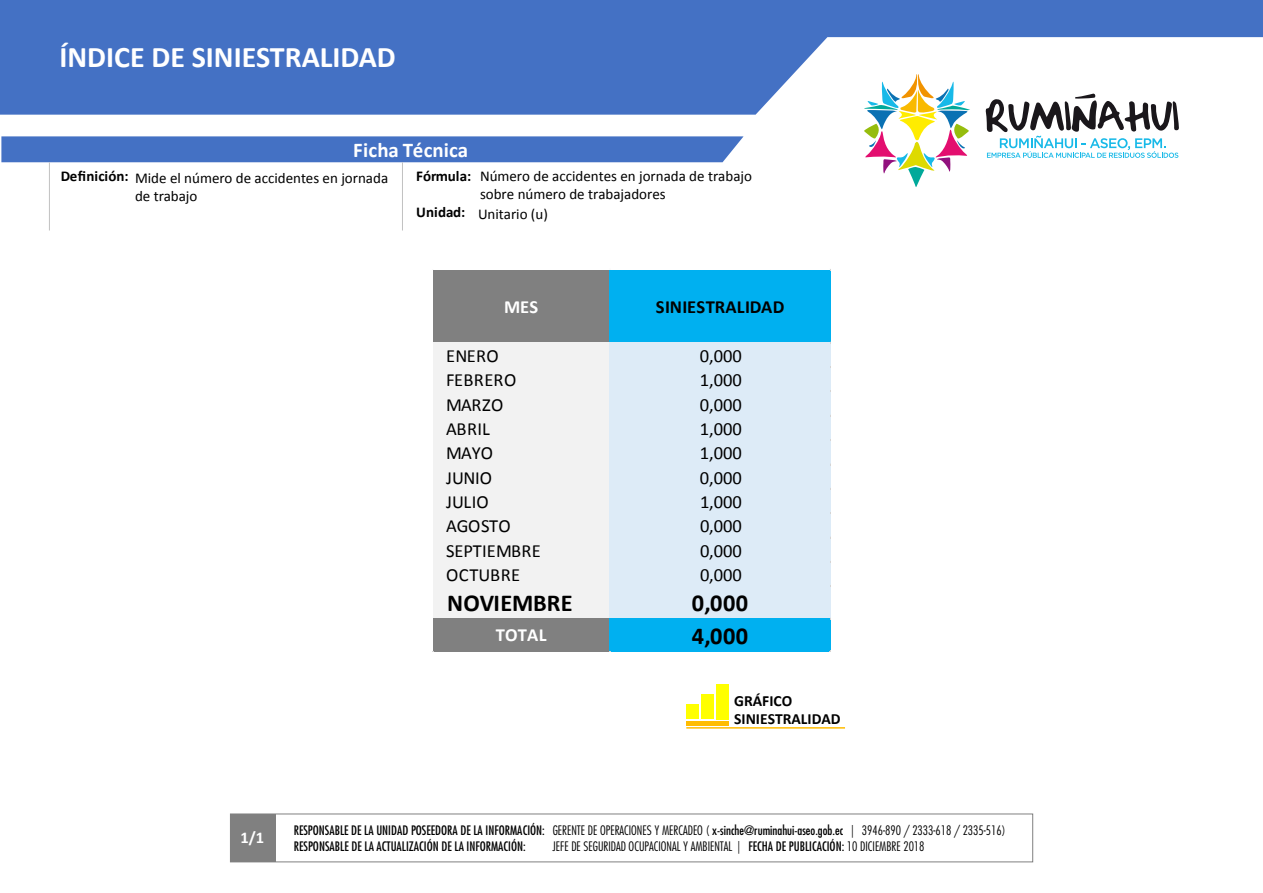
<style>
.page{position:relative;width:1263px;height:893px;background:#fff}
.page>*{position:absolute;margin:0;border:0;box-sizing:border-box;transform-origin:0 0}
.t1{font:700 30px "Calibri";color:#fff}
.t2{font:700 24.3px "Calibri";letter-spacing:.01em;color:#000}
.t3{font:700 21px "Calibri";color:#fff}
.t4{font:18.6px "Calibri";letter-spacing:-.005em;color:#000}
.t5{font:700 18.6px "Calibri";letter-spacing:.01em;color:#000}
.t6{font:700 18.6px "Calibri";letter-spacing:.01em;color:#fff}
.t7{font:18.6px "Calibri";letter-spacing:.015em;color:#000}
.t8{font:18.6px "Calibri";letter-spacing:.02em;color:#000}
.t9{font:700 16.5px "Calibri";color:#fff}
.t10{font:700 15.6px/18.6px "Calibri";color:#000}
.t11{font:15px/18px "Calibri";color:#000}
.t12{font:700 15px "Calibri";letter-spacing:-.005em;color:#000}
.t13{font:condensed 12.75px/16.5px "Futura Std";color:#000}
.t14{font:300 condensed 12.75px "Futura Std";color:#000}
.s1{font-weight:700}
.s2{font-weight:300}
.s3{font-weight:400}
</style>
<div class="page">
<svg style="left:0;top:0;width:1263px;height:115px;fill:#4471c4"></svg>
<div style="left:1px;top:136px;width:742px;height:26px;background:#4471c4"></div>
<hr style="left:402px;top:162px;width:1px;height:68px;background:#c1c1c1">
<hr style="left:49px;top:162px;width:1px;height:68px;background:#c1c1c1">
<div style="left:230px;top:814px;width:803px;height:48px;border:1px solid #808080"></div>
<div style="left:231px;top:814px;width:45px;height:48px;background:#808080"></div>
<div style="left:686px;top:705px;width:12px;height:14px;background:#ff0"></div>
<div style="left:701px;top:694px;width:12px;height:25px;background:#ff0"></div>
<div style="left:716px;top:684px;width:12px;height:35px;background:#ff0"></div>
<div style="left:686px;top:721px;width:42px;height:5px;background:#ffbc00"></div>
<hr style="left:686px;top:727px;width:159px;height:2px;background:#ffbc00">
<svg style="left:857px;top:72px;width:114px;height:115px"></svg>
<svg style="left:985px;top:93px;width:194px;height:65px"></svg>
<div style="left:433px;top:270px;width:178px;height:73px;background:#808080"></div>
<div style="left:609px;top:270px;width:222px;height:73px;background:#00b0f0"></div>
<div style="left:433px;top:342px;width:178px;height:277px;background:#f2f2f2"></div>
<div style="left:609px;top:342px;width:222px;height:277px;background:#ddebf7"></div>
<div style="left:433px;top:618px;width:178px;height:34px;background:#808080"></div>
<div style="left:609px;top:618px;width:222px;height:34px;background:#00b0f0"></div>
<h1 class="t1" style="left:59px;top:36px;width:338px">ÍNDICE DE SINIESTRALIDAD</h1>
<h3 class="t3" style="left:353px;top:135px;width:117px">Ficha Técnica</h3>
<p class="t12" style="left:61px;top:165px;width:69px">Definición:</p>
<p class="t12" style="left:416px;top:165px;width:57px">Fórmula:</p>
<p class="t11" style="left:416px;top:204px;width:133px"><span class="s1">Unidad:</span> Unitario (u)</p>
<p class="t11" style="left:135px;top:168px;width:255px">Mide el número de accidentes en jornada de trabajo</p>
<p class="t11" style="left:480px;top:166px;width:273px">Número de accidentes en jornada de trabajo sobre número de trabajadores</p>
<h3 class="t6" style="left:504px;top:294px;width:36px">MES</h3>
<h3 class="t5" style="left:656px;top:294px;width:130px">SINIESTRALIDAD</h3>
<h3 class="t4" style="left:446px;top:343px;width:54px">ENERO</h3>
<h3 class="t4" style="left:700px;top:343px;width:43px">0,000</h3>
<h3 class="t7" style="left:446px;top:367px;width:72px">FEBRERO</h3>
<h3 class="t4" style="left:700px;top:367px;width:43px">1,000</h3>
<h3 class="t4" style="left:446px;top:391px;width:59px">MARZO</h3>
<h3 class="t4" style="left:700px;top:391px;width:43px">0,000</h3>
<h3 class="t4" style="left:446px;top:416px;width:45px">ABRIL</h3>
<h3 class="t4" style="left:700px;top:416px;width:43px">1,000</h3>
<h3 class="t4" style="left:446px;top:440px;width:49px">MAYO</h3>
<h3 class="t4" style="left:700px;top:440px;width:43px">1,000</h3>
<h3 class="t4" style="left:446px;top:465px;width:47px">JUNIO</h3>
<h3 class="t4" style="left:700px;top:465px;width:43px">0,000</h3>
<h3 class="t4" style="left:446px;top:489px;width:44px">JULIO</h3>
<h3 class="t4" style="left:700px;top:489px;width:43px">1,000</h3>
<h3 class="t4" style="left:446px;top:513px;width:66px">AGOSTO</h3>
<h3 class="t4" style="left:700px;top:513px;width:43px">0,000</h3>
<h3 class="t4" style="left:446px;top:538px;width:96px">SEPTIEMBRE</h3>
<h3 class="t4" style="left:700px;top:538px;width:43px">0,000</h3>
<h3 class="t8" style="left:446px;top:562px;width:75px">OCTUBRE</h3>
<h3 class="t4" style="left:700px;top:562px;width:43px">0,000</h3>
<h2 class="t2" style="left:447px;top:586px;width:127px">NOVIEMBRE</h2>
<h2 class="t2" style="left:692px;top:586px;width:58px">0,000</h2>
<h3 class="t6" style="left:496px;top:622px;width:52px">TOTAL</h3>
<h2 class="t2" style="left:692px;top:618px;width:58px">4,000</h2>
<p class="t10" style="left:734px;top:691px;width:108px">GRÁFICO<br>SINIESTRALIDAD</p>
<p class="t9" style="left:240px;top:825px;width:25px">1/1</p>
<p class="t13" style="left:294px;top:822px;width:713px">RESPONSABLE DE LA UNIDAD POSEEDORA DE LA INFORMACIÓN: <span class="s2">GERENTE DE OPERACIONES Y MERCADEO (</span> x-sinche@ruminahui-aseo.gob.ec <span class="s2">| 3946-890 / 2333-618 / 2335-516)<br></span>RESPONSABLE DE LA ACTUALIZACIÓN DE LA INFORMACIÓN:</p>
<p class="t14" style="left:552px;top:839px;width:374px">JEFE DE SEGURIDAD OCUPACIONAL Y AMBIENTAL | <span class="s3">FECHA DE PUBLICACIÓN:</span> 10 DICIEMBRE 2018</p>
</div>
